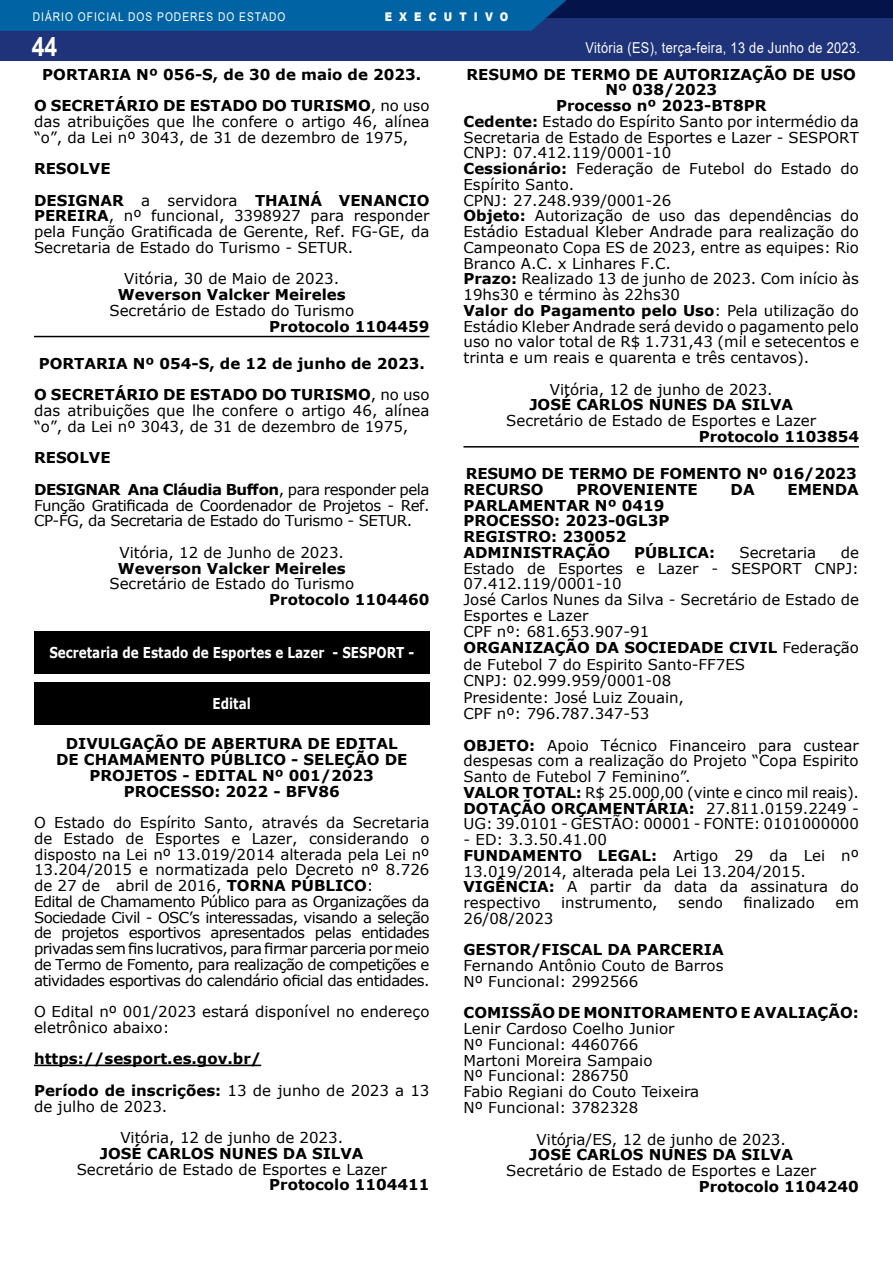
<style>
.page{position:relative;width:893px;height:1263px;background:#fff}
.page>*{position:absolute;margin:0;border:0;box-sizing:border-box;transform-origin:0 0}
.t1{font:700 27px "Arial";color:#fff;scale:.85 1}
.t2{font:15px/15.8px "Verdana";color:#000}
.t3{font:700 15px/15.8px "Verdana";color:#000}
.t4{font:15px/15.8px "Verdana";letter-spacing:-.04em;color:#000}
.t5{font:15px/15.8px "Verdana";letter-spacing:-.03em;color:#000}
.t6{font:700 15px/31.5px "Verdana";letter-spacing:-.03em;color:#000}
.t7{font:700 15px "Verdana";color:#fff;scale:.8 1}
.t8{font:15px "Arial";letter-spacing:.025em;color:#fff;scale:.85 1}
.t9{font:12px "Arial";letter-spacing:.1em;color:#fff;scale:.85 1}
.t10{font:900 12px "Arial";letter-spacing:.7em;color:#fff;scale:.85 1}
.s1{font-weight:400}
.s2{font-weight:700}
</style>
<div class="page">
<div style="left:0;top:0;width:893px;height:61px;background:#1e3379"></div>
<div style="left:0;top:0;width:893px;height:18px;background:#05134b"></div>
<div style="left:0;top:0;width:567px;height:31px;background:#0064a4"></div>
<hr style="left:34px;top:336px;width:395px;height:1px;background:#000">
<hr style="left:34px;top:1065px;width:227px;height:1px;background:#000">
<div style="left:34px;top:631px;width:395px;height:42px;background:#000"></div>
<div style="left:34px;top:682px;width:395px;height:43px;background:#000"></div>
<hr style="left:463px;top:446px;width:396px;height:2px;background:#000">
<p class="t9" style="left:33px;top:8px;width:299px">DIÁRIO OFICIAL DOS PODERES DO ESTADO</p>
<p class="t10" style="left:385px;top:8px;width:147px">EXECUTIVO</p>
<h1 class="t1" style="left:32px;top:28px;width:32px">44</h1>
<p class="t8" style="left:585px;top:37px;width:324px">Vitória (ES), terça-feira, 13 de Junho de 2023.</p>
<p class="t3" style="left:34px;top:58px;width:397px;line-height:31.5px;text-align:center">PORTARIA Nº 056-S, de 30 de maio de 2023.<br>O SECRETÁRIO DE ESTADO DO TURISMO<span class="s1">, no uso</span></p>
<p class="t2" style="left:34px;top:113px;width:397px">das atribuições que lhe confere o artigo 46, alínea “o”, da Lei nº 3043, de 31 de dezembro de 1975,</p>
<p class="t3" style="left:34px;top:152px;width:397px;line-height:31.5px">RESOLVE<br>DESIGNAR <span class="s1">a servidora</span> THAINÁ VENANCIO</p>
<p class="t2" style="left:34px;top:208px;width:397px;text-align:justify"><span class="s2">PEREIRA</span>, nº funcional, 3398927 para responder pela Função Gratificada de Gerente, Ref. FG-GE, da Secretaria de Estado do Turismo - SETUR.</p>
<p class="t2" style="left:124px;top:271px;width:216px">Vitória, 30 de Maio de 2023.</p>
<p class="t3" style="left:118px;top:286px;width:229px">Weverson Valcker Meireles</p>
<p class="t2" style="left:109px;top:302px;width:246px">Secretário de Estado do Turismo</p>
<p class="t3" style="left:269px;top:318px;width:162px">Protocolo 1104459</p>
<p class="t3" style="left:34px;top:347px;width:397px;line-height:31.5px;text-align:center">PORTARIA Nº 054-S, de 12 de junho de 2023.<br>O SECRETÁRIO DE ESTADO DO TURISMO<span class="s1">, no uso</span></p>
<p class="t2" style="left:34px;top:403px;width:397px">das atribuições que lhe confere o artigo 46, alínea “o”, da Lei nº 3043, de 31 de dezembro de 1975,</p>
<p class="t6" style="left:34px;top:442px;width:397px">RESOLVE<br>DESIGNAR Ana Cláudia Buffon<span class="s1">, para responder pela</span></p>
<p class="t5" style="left:34px;top:497px;width:397px">Função Gratificada de Coordenador de Projetos - Ref.<br>CP-FG, da Secretaria de Estado do Turismo - SETUR.</p>
<p class="t2" style="left:120px;top:544px;width:226px">Vitória, 12 de Junho de 2023.</p>
<p class="t3" style="left:118px;top:560px;width:229px">Weverson Valcker Meireles</p>
<p class="t2" style="left:109px;top:576px;width:246px">Secretário de Estado do Turismo</p>
<p class="t3" style="left:269px;top:591px;width:162px">Protocolo 1104460</p>
<p class="t7" style="left:49px;top:642px;width:457px">Secretaria de Estado de Esportes e Lazer - SESPORT -</p>
<p class="t7" style="left:213px;top:693px;width:49px">Edital</p>
<p class="t3" style="left:56px;top:736px;width:353px;text-align:center">DIVULGAÇÃO DE ABERTURA DE EDITAL<br>DE CHAMAMENTO PÚBLICO - SELEÇÃO DE<br>PROJETOS - EDITAL Nº 001/2023<br>PROCESSO: 2022 - BFV86</p>
<p class="t4" style="left:34px;top:815px;width:397px">O Estado do Espírito Santo, através da Secretaria de Estado de Esportes e Lazer, considerando o disposto na Lei nº 13.019/2014 alterada pela Lei nº 13.204/2015 e normatizada pelo Decreto nº 8.726 de 27 de abril de 2016, <span class="s2">TORNA PÚBLICO</span>:<br>Edital de Chamamento Público para as Organizações da Sociedade Civil - OSC’s interessadas, visando a seleção de projetos esportivos apresentados pelas entidades privadas sem fins lucrativos, para firmar parceria por meio de Termo de Fomento, para realização de competições e atividades esportivas do calendário oficial das entidades.</p>
<p class="t2" style="left:34px;top:1004px;width:397px">O Edital nº 001/2023 estará disponível no endereço eletrônico abaixo:</p>
<p class="t3" style="left:34px;top:1043px;width:397px;line-height:31.5px">https://sesport.es.gov.br/<br>Período de inscrições: <span class="s1">13 de junho de 2023 a 13</span></p>
<p class="t2" style="left:120px;top:1090px;width:224px;line-height:31.5px;text-indent:-86px">de julho de 2023.<br>Vitória, 12 de junho de 2023.</p>
<p class="t3" style="left:100px;top:1145px;width:265px">JOSÉ CARLOS NUNES DA SILVA</p>
<p class="t2" style="left:77px;top:1161px;width:311px">Secretário de Estado de Esportes e Lazer</p>
<p class="t3" style="left:269px;top:1177px;width:162px">Protocolo 1104411</p>
<p class="t3" style="left:466px;top:66px;width:391px">RESUMO DE TERMO DE AUTORIZAÇÃO DE USO</p>
<p class="t3" style="left:605px;top:82px;width:113px">Nº 038/2023</p>
<p class="t3" style="left:556px;top:97px;width:212px">Processo nº 2023-BT8PR</p>
<p class="t2" style="left:463px;top:113px;width:397px"><span class="s2">Cedente:</span> Estado do Espírito Santo por intermédio da</p>
<p class="t2" style="left:463px;top:129px;width:397px">Secretaria de Estado de Esportes e Lazer - SESPORT</p>
<p class="t2" style="left:463px;top:145px;width:209px">CNPJ: 07.412.119/0001-10</p>
<p class="t2" style="left:463px;top:161px;width:397px"><span class="s2">Cessionário:</span> Federação de Futebol do Estado do</p>
<p class="t2" style="left:463px;top:176px;width:112px">Espírito Santo.</p>
<p class="t2" style="left:463px;top:192px;width:209px">CPNJ: 27.248.939/0001-26</p>
<p class="t2" style="left:463px;top:208px;width:397px"><span class="s2">Objeto:</span> Autorização de uso das dependências do</p>
<p class="t2" style="left:463px;top:224px;width:397px">Estádio Estadual Kleber Andrade para realização do</p>
<p class="t2" style="left:463px;top:239px;width:397px">Campeonato Copa ES de 2023, entre as equipes: Rio</p>
<p class="t2" style="left:463px;top:255px;width:209px">Branco A.C. x Linhares F.C.</p>
<p class="t2" style="left:463px;top:271px;width:397px"><span class="s2">Prazo:</span> Realizado 13 de junho de 2023. Com início às</p>
<p class="t2" style="left:463px;top:287px;width:218px">19hs30 e término às 22hs30</p>
<p class="t3" style="left:463px;top:302px;width:397px">Valor do Pagamento pelo Uso<span class="s1">: Pela utilização do</span></p>
<p class="t2" style="left:463px;top:318px;width:397px">Estádio Kleber Andrade será devido o pagamento pelo</p>
<p class="t2" style="left:463px;top:334px;width:397px">uso no valor total de R$ 1.731,43 (mil e setecentos e</p>
<p class="t2" style="left:463px;top:350px;width:347px">trinta e um reais e quarenta e três centavos).</p>
<p class="t2" style="left:550px;top:381px;width:224px">Vitória, 12 de junho de 2023.</p>
<p class="t3" style="left:529px;top:397px;width:265px">JOSÉ CARLOS NUNES DA SILVA</p>
<p class="t2" style="left:506px;top:413px;width:311px">Secretário de Estado de Esportes e Lazer</p>
<p class="t3" style="left:699px;top:428px;width:162px">Protocolo 1103854</p>
<p class="t3" style="left:463px;top:465px;width:395px">RESUMO DE TERMO DE FOMENTO Nº 016/2023<br>RECURSO</p>
<p class="t3" style="left:576px;top:481px;width:123px">PROVENIENTE</p>
<p class="t3" style="left:731px;top:481px;width:26px">DA</p>
<p class="t3" style="left:787px;top:481px;width:73px">EMENDA</p>
<p class="t3" style="left:463px;top:497px;width:207px">PARLAMENTAR Nº 0419<br>PROCESSO: 2023-0GL3P<br>REGISTRO: 230052<br>ADMINISTRAÇÃO</p>
<p class="t3" style="left:634px;top:544px;width:82px">PÚBLICA:</p>
<p class="t2" style="left:739px;top:544px;width:78px">Secretaria</p>
<p class="t2" style="left:463px;top:544px;width:397px;text-indent:377px">de<br>Estado de Esportes e Lazer - SESPORT CNPJ:<br>07.412.119/0001-10<br>José Carlos Nunes da Silva - Secretário de Estado de<br>Esportes e Lazer<br>CPF nº: 681.653.907-91<br><span class="s2">ORGANIZAÇÃO DA SOCIEDADE CIVIL</span> Federação de Futebol 7 do Espirito Santo-FF7ES<br>CNPJ: 02.999.959/0001-08<br>Presidente: José Luiz Zouain,<br>CPF nº: 796.787.347-53</p>
<p class="t2" style="left:463px;top:737px;width:397px"><span class="s2">OBJETO:</span> Apoio Técnico Financeiro para custear despesas com a realização do Projeto “Copa Espirito Santo de Futebol 7 Feminino”.<br><span class="s2">VALOR TOTAL:</span> R$ 25.000,00 (vinte e cinco mil reais).<br><span class="s2">DOTAÇÃO ORÇAMENTÁRIA:</span> 27.811.0159.2249 - UG: 39.0101 - GESTÃO: 00001 - FONTE: 0101000000</p>
<p class="t2" style="left:463px;top:832px;width:397px">- ED: 3.3.50.41.00<br><span class="s2">FUNDAMENTO LEGAL:</span> Artigo 29 da Lei nº<br>13.019/2014, alterada pela Lei 13.204/2015.<br><span class="s2">VIGÊNCIA:</span> A partir da data da assinatura do respectivo</p>
<p class="t2" style="left:561px;top:895px;width:98px">instrumento,</p>
<p class="t2" style="left:678px;top:895px;width:46px">sendo</p>
<p class="t2" style="left:743px;top:895px;width:73px">finalizado</p>
<p class="t2" style="left:835px;top:895px;width:25px">em</p>
<p class="t2" style="left:463px;top:910px;width:91px">26/08/2023</p>
<p class="t3" style="left:463px;top:942px;width:262px">GESTOR/FISCAL DA PARCERIA</p>
<p class="t2" style="left:463px;top:958px;width:262px">Fernando Antônio Couto de Barros<br>Nº Funcional: 2992566</p>
<p class="t3" style="left:463px;top:1005px;width:397px">COMISSÃO DE MONITORAMENTO E AVALIAÇÃO:</p>
<p class="t2" style="left:463px;top:1021px;width:237px">Lenir Cardoso Coelho Junior<br>Nº Funcional: 4460766<br>Martoni Moreira Sampaio<br>Nº Funcional: 286750<br>Fabio Regiani do Couto Teixeira<br>Nº Funcional: 3782328</p>
<p class="t2" style="left:537px;top:1131px;width:251px">Vitória/ES, 12 de junho de 2023.</p>
<p class="t3" style="left:529px;top:1146px;width:265px">JOSÉ CARLOS NUNES DA SILVA</p>
<p class="t2" style="left:506px;top:1162px;width:311px">Secretário de Estado de Esportes e Lazer</p>
<p class="t3" style="left:699px;top:1178px;width:162px">Protocolo 1104240</p>
</div>
